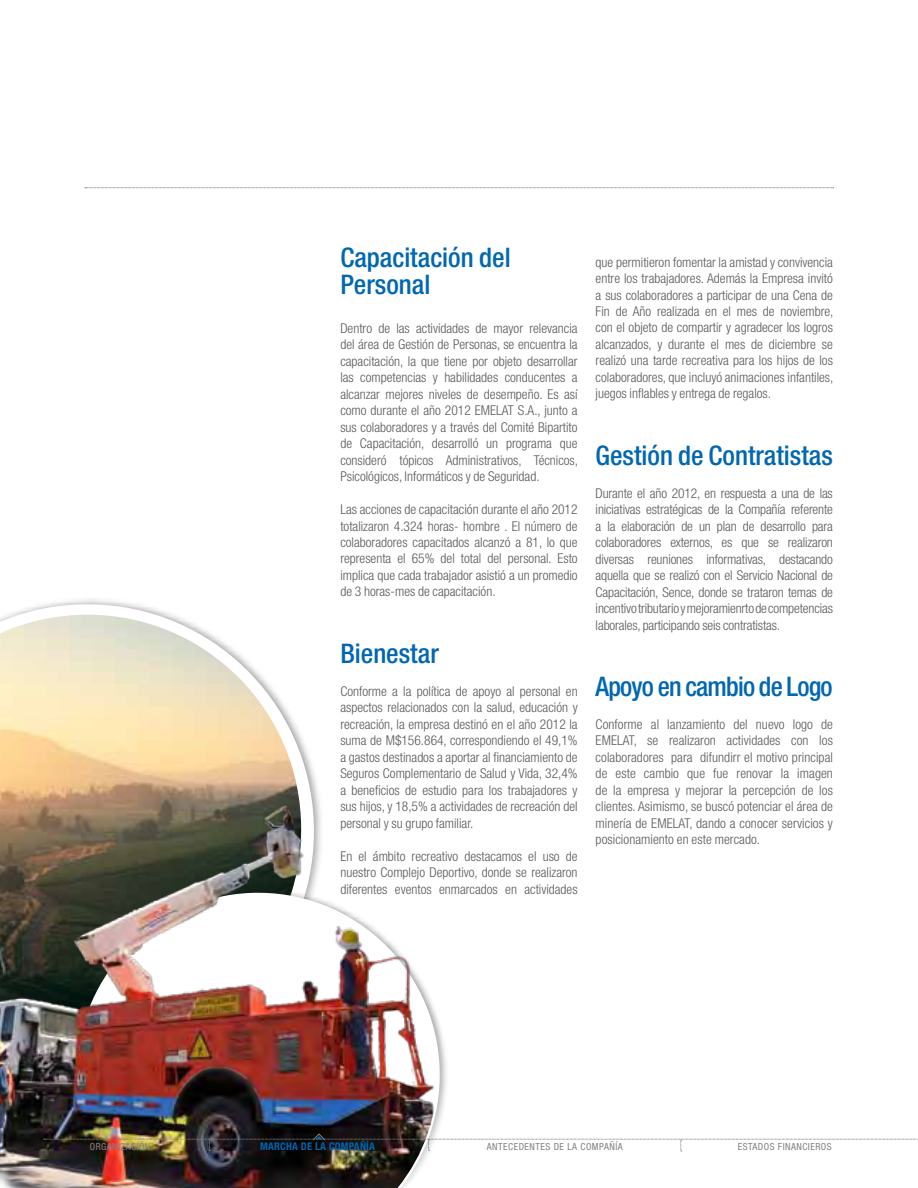
<style>
.page{position:relative;width:918px;height:1188px;background:#fff}
.page>*{position:absolute;margin:0;border:0;box-sizing:border-box;transform-origin:0 0}
.t1{font:500 condensed 27px/27px "Helvetica Neue LT Pro";color:#0067b1}
.t2{font:500 condensed 27px "Helvetica Neue LT Pro";letter-spacing:-.03em;color:#0067b1}
.t3{font:300 condensed 13.5px/16.5px "Helvetica Neue LT Pro";color:#58595b;text-align:justify}
.t4{font:700 condensed 10.5px "Helvetica Neue LT Pro";letter-spacing:.02em;color:#0067b1}
.t5{font:condensed 9.75px "Helvetica Neue LT Pro";letter-spacing:.05em;color:#808285}
</style>
<div class="page">
<svg style="left:9px;top:599px;width:308px;height:188px"></svg>
<img style="left:0;top:615px;width:301px;height:172px">
<img style="left:0;top:787px;width:439px;height:401px">
<img style="left:44px;top:1133px;width:874px;height:19px">
<svg style="left:85px;top:187px;width:749px;height:1px"></svg>
<h1 class="t1" style="left:340px;top:243px;width:172px">Capacitación del<br>Personal</h1>
<p class="t3" style="left:340px;top:319px;width:239px">Dentro de las actividades de mayor relevancia del área de Gestión de Personas, se encuentra la capacitación, la que tiene por objeto desarrollar las competencias y habilidades conducentes a alcanzar mejores niveles de desempeño. Es así como durante el año 2012 EMELAT S.A., junto a sus colaboradores y a través del Comité Bipartito de Capacitación, desarrolló un programa que consideró tópicos Administrativos, Técnicos, Psicológicos, Informáticos y de Seguridad.</p>
<p class="t3" style="left:340px;top:501px;width:239px">Las acciones de capacitación durante el año 2012 totalizaron 4.324 horas- hombre . El número de colaboradores capacitados alcanzó a 81, lo que representa el 65% del total del personal. Esto implica que cada trabajador asistió a un promedio de 3 horas-mes de capacitación.</p>
<h1 class="t1" style="left:340px;top:639px;width:100px">Bienestar</h1>
<p class="t3" style="left:340px;top:682px;width:239px">Conforme a la política de apoyo al personal en aspectos relacionados con la salud, educación y recreación, la empresa destinó en el año 2012 la suma de M$156.864, correspondiendo el 49,1% a gastos destinados a aportar al financiamiento de Seguros Complementario de Salud y Vida, 32,4% a beneficios de estudio para los trabajadores y sus hijos, y 18,5% a actividades de recreación del personal y su grupo familiar.</p>
<p class="t3" style="left:340px;top:847px;width:239px">En el ámbito recreativo destacamos el uso de nuestro Complejo Deportivo, donde se realizaron diferentes eventos enmarcados en actividades</p>
<p class="t3" style="left:596px;top:253px;width:239px">que permitieron fomentar la amistad y convivencia entre los trabajadores. Además la Empresa invitó a sus colaboradores a participar de una Cena de Fin de Año realizada en el mes de noviembre, con el objeto de compartir y agradecer los logros alcanzados, y durante el mes de diciembre se realizó una tarde recreativa para los hijos de los colaboradores, que incluyó animaciones infantiles, juegos inflables y entrega de regalos.</p>
<h1 class="t1" style="left:596px;top:441px;width:239px">Gestión de Contratistas</h1>
<p class="t3" style="left:596px;top:484px;width:239px">Durante el año 2012, en respuesta a una de las iniciativas estratégicas de la Compañía referente a la elaboración de un plan de desarrollo para colaboradores externos, es que se realizaron diversas reuniones informativas, destacando aquella que se realizó con el Servicio Nacional de Capacitación, Sence, donde se trataron temas de incentivo tributario y mejoramienrto de competencias laborales, participando seis contratistas.</p>
<h1 class="t2" style="left:596px;top:670px;width:239px">Apoyo en cambio de Logo</h1>
<p class="t3" style="left:596px;top:715px;width:239px">Conforme al lanzamiento del nuevo logo de EMELAT, se realizaron actividades con los colaboradores para difundirr el motivo principal de este cambio que fue renovar la imagen de la empresa y mejorar la percepción de los clientes. Asimismo, se buscó potenciar el área de minería de EMELAT, dando a conocer servicios y posicionamiento en este mercado.</p>
<p class="t5" style="left:90px;top:1141px;width:62px">ORGANIZACIÓN</p>
<p class="t4" style="left:260px;top:1140px;width:116px">MARCHA DE LA COMPAÑÍA</p>
<p class="t5" style="left:487px;top:1141px;width:137px">ANTECEDENTES DE LA COMPAÑÍA</p>
<p class="t5" style="left:738px;top:1141px;width:96px">ESTADOS FINANCIEROS</p>
</div>
